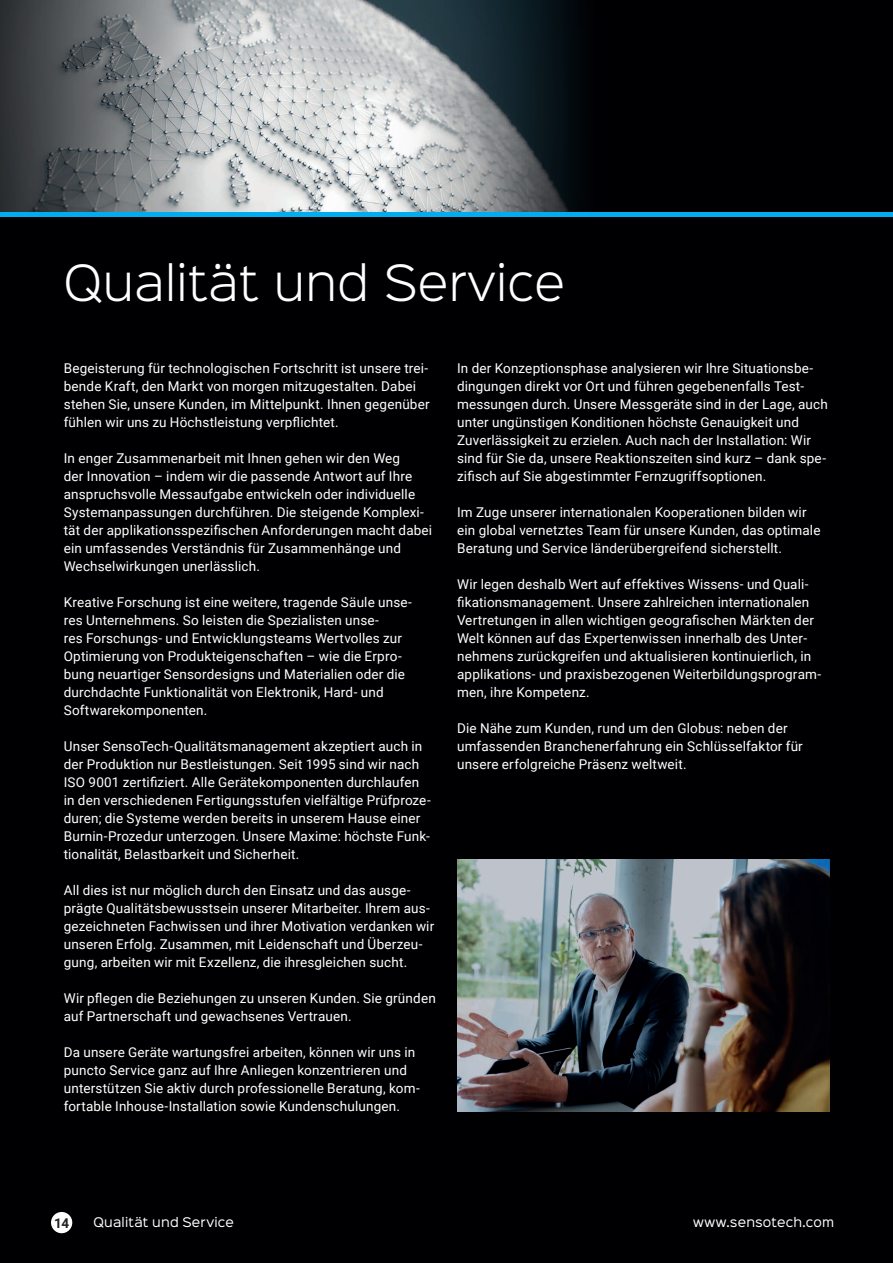
<style>
.page{position:relative;width:893px;height:1263px;background:#000002}
.page>*{position:absolute;margin:0;border:0;box-sizing:border-box;transform-origin:0 0}
.Überschrift_1_weiß{font:300 45px "Sinkin Sans 300";letter-spacing:.01em;color:#fff}
.Fließtext_9_Punkt_we{font:13.5px/18px "Roboto";letter-spacing:.01em;color:#fff}
.t1{font:700 13.5px "Roboto";color:#231f20}
.t2{font:12px "Sinkin Sans 400";letter-spacing:.015em;color:#fff}
</style>
<div class="page">
<img style="left:457px;top:859px;width:372px;height:252px">
<img style="left:0;top:0;width:594px;height:213px">
<hr style="left:0;top:213px;width:893px;height:4px;background:#00aeef">
<div style="left:51px;top:1212px;width:21px;height:21px;background:#fff;border-radius:50%"></div>
<p class="Überschrift_1_weiß" style="left:64px;top:246px;width:503px">Qualität und Service</p>
<p class="Fließtext_9_Punkt_we" style="left:64px;top:359px;width:367px">Begeisterung für technologischen Fortschritt ist unsere trei&shy;bende Kraft, den Markt von morgen mitzugestalten. Dabei stehen Sie, unsere Kunden, im Mittelpunkt. Ihnen gegenüber fühlen wir uns zu Höchstleistung verpflichtet.</p>
<p class="Fließtext_9_Punkt_we" style="left:64px;top:449px;width:370px">In enger Zusammenarbeit mit Ihnen gehen wir den Weg<br>der Innovation – indem wir die passende Antwort auf Ihre anspruchsvolle Messaufgabe entwickeln oder individuelle Systemanpassungen durchführen. Die steigende Komplexi&shy;tät der applikationsspezifischen Anforderungen macht dabei ein umfassendes Verständnis für Zusammenhänge und Wechselwirkungen unerlässlich.</p>
<p class="Fließtext_9_Punkt_we" style="left:64px;top:593px;width:350px">Kreative Forschung ist eine weitere, tragende Säule unse&shy;res Unternehmens. So leisten die Spezialisten unse-<br>res Forschungs- und Entwicklungsteams Wertvolles zur Optimierung von Produkteigenschaften – wie die Erpro&shy;bung neuartiger Sensordesigns und Materialien oder die durchdachte Funktionalität von Elektronik, Hard- und Softwarekomponenten.</p>
<p class="Fließtext_9_Punkt_we" style="left:64px;top:737px;width:369px">Unser SensoTech-Qualitätsmanagement akzeptiert auch in der Produktion nur Bestleistungen. Seit 1995 sind wir nach ISO 9001 zertifiziert. Alle Gerätekomponenten durchlaufen in den verschiedenen Fertigungsstufen vielfältige Prüfproze&shy;duren; die Systeme werden bereits in unserem Hause einer Burnin-Prozedur unterzogen. Unsere Maxime: höchste Funk&shy;tionalität, Belastbarkeit und Sicherheit.</p>
<p class="Fließtext_9_Punkt_we" style="left:64px;top:881px;width:372px">All dies ist nur möglich durch den Einsatz und das ausge&shy;prägte Qualitätsbewusstsein unserer Mitarbeiter. Ihrem aus&shy;gezeichneten Fachwissen und ihrer Motivation verdanken wir unseren Erfolg. Zusammen, mit Leidenschaft und Überzeu&shy;gung, arbeiten wir mit Exzellenz, die ihresgleichen sucht.</p>
<p class="Fließtext_9_Punkt_we" style="left:64px;top:989px;width:374px">Wir pflegen die Beziehungen zu unseren Kunden. Sie gründen auf Partnerschaft und gewachsenes Vertrauen.</p>
<p class="Fließtext_9_Punkt_we" style="left:64px;top:1043px;width:358px">Da unsere Geräte wartungsfrei arbeiten, können wir uns in puncto Service ganz auf Ihre Anliegen konzentrieren und unterstützen Sie aktiv durch professionelle Beratung, kom&shy;fortable Inhouse-Installation sowie Kundenschulungen.</p>
<p class="Fließtext_9_Punkt_we" style="left:457px;top:359px;width:372px">In der Konzeptionsphase analysieren wir Ihre Situationsbe&shy;dingungen direkt vor Ort und führen gegebenenfalls Test&shy;messungen durch. Unsere Messgeräte sind in der Lage, auch unter ungünstigen Konditionen höchste Genauigkeit und Zuverlässigkeit zu erzielen. Auch nach der Installation: Wir sind für Sie da, unsere Reaktionszeiten sind kurz – dank spe&shy;zifisch auf Sie abgestimmter Fernzugriffsoptionen.</p>
<p class="Fließtext_9_Punkt_we" style="left:457px;top:503px;width:365px">Im Zuge unserer internationalen Kooperationen bilden wir ein global vernetztes Team für unsere Kunden, das optimale<br>Beratung und Service länderübergreifend sicherstellt.</p>
<p class="Fließtext_9_Punkt_we" style="left:457px;top:575px;width:366px">Wir legen deshalb Wert auf effektives Wissens- und Quali&shy;fikationsmanagement. Unsere zahlreichen internationalen Vertretungen in allen wichtigen geografischen Märkten der Welt können auf das Expertenwissen innerhalb des Unter&shy;nehmens zurückgreifen und aktualisieren kontinuierlich, in applikations- und praxisbezogenen Weiterbildungsprogram&shy;men, ihre Kompetenz.</p>
<p class="Fließtext_9_Punkt_we" style="left:457px;top:719px;width:347px">Die Nähe zum Kunden, rund um den Globus: neben der umfassenden Branchenerfahrung ein Schlüsselfaktor für unsere erfolgreiche Präsenz weltweit.</p>
<p class="t1" style="left:54px;top:1213px;width:16px">14</p>
<p class="t2" style="left:94px;top:1212px;width:142px">Qualität und Service</p>
<p class="t2" style="left:693px;top:1212px;width:143px">www.sensotech.com</p>
</div>
